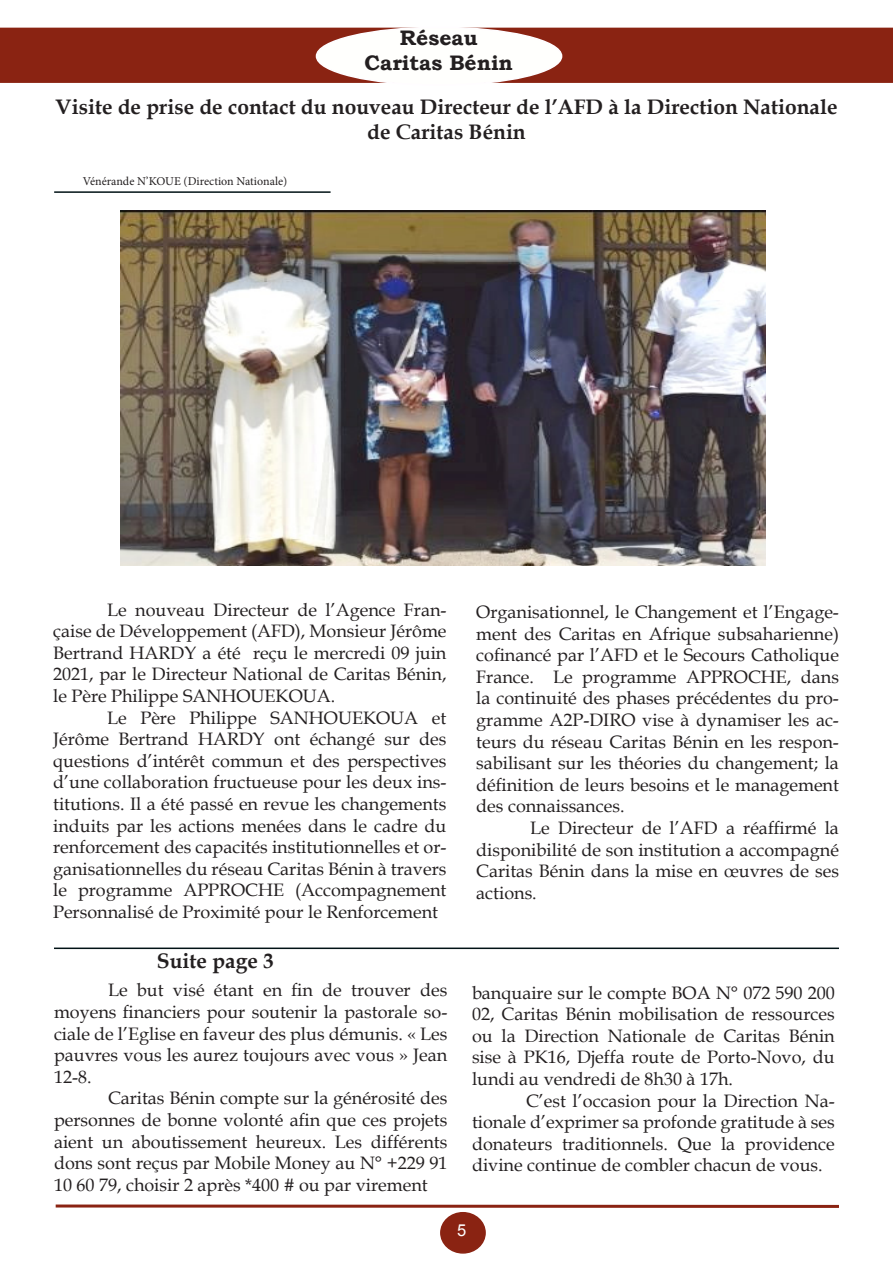
<style>
.page{position:relative;width:893px;height:1263px;background:#fff}
.page>*{position:absolute;margin:0;border:0;box-sizing:border-box;transform-origin:0 0}
.t1{font:700 21px/25.2px "Book Antiqua";color:#231f20;text-align:center}
.t2{font:700 21px/25.2px "Bookman Old Style";color:#231f20;text-align:center}
.t3{font:18px/21.6px "Book Antiqua";color:#231f20;text-align:justify}
.t4{font:16.5px "Arial";color:#fff}
.t5{font:12px "Minion Pro";color:#231f20}
</style>
<div class="page">
<div style="left:0;top:28px;width:893px;height:55px;background:#8a2312"></div>
<div style="left:316px;top:27px;width:246px;height:58px;background:#fffffd;border-radius:50%"></div>
<div style="left:316px;top:27px;width:246px;height:59px;border:2px solid #fffdff;border-radius:50%"></div>
<hr style="left:54px;top:191px;width:277px;height:2px;background:#001215">
<img style="left:120px;top:210px;width:645px;height:356px">
<hr style="left:54px;top:947px;width:785px;height:2px;background:#001215">
<div style="left:441px;top:1213px;width:44px;height:40px;background:#8a2312;border-radius:50%"></div>
<div style="left:440px;top:1212px;width:46px;height:41px;border:2px solid #8a2312;border-radius:50%"></div>
<svg style="left:56px;top:1204px;width:783px;height:4px;background:#a6594c"></svg>
<p class="t2" style="left:365px;top:25px;width:150px">Réseau<br>Caritas Bénin</p>
<p class="t1" style="left:55px;top:94px;width:784px">Visite de prise de contact du nouveau Directeur de l’AFD à la Direction Nationale de Caritas Bénin</p>
<p class="t5" style="left:83px;top:173px;width:206px">Vénérande N’KOUE (Direction Nationale)</p>
<p class="t3" style="left:53px;top:598px;width:395px;text-indent:54px">Le nouveau Directeur de l’Agence Fran&shy;çaise de Développement (AFD), Monsieur Jérôme Bertrand HARDY a été reçu le mercredi 09 juin 2021, par le Directeur National de Caritas Bénin, le Père Philippe SANHOUEKOUA.</p>
<p class="t3" style="left:53px;top:706px;width:395px;text-indent:54px">Le Père Philippe SANHOUEKOUA et Jérôme Bertrand HARDY ont échangé sur des questions d’intérêt commun et des perspectives d’une collaboration fructueuse pour les deux ins&shy;titutions. Il a été passé en revue les changements induits par les actions menées dans le cadre du renforcement des capacités institutionnelles et or&shy;ganisationnelles du réseau Caritas Bénin à travers le programme APPROCHE (Accompagnement Personnalisé de Proximité pour le Renforcement</p>
<p class="t3" style="left:476px;top:601px;width:364px">Organisationnel, le Changement et l’Engage&shy;ment des Caritas en Afrique subsaharienne) cofinancé par l’AFD et le Secours Catholique France. Le programme APPROCHE, dans la continuité des phases précédentes du pro&shy;gramme A2P-DIRO vise à dynamiser les ac&shy;teurs du réseau Caritas Bénin en les respon&shy;sabilisant sur les théories du changement; la définition de leurs besoins et le management des connaissances.</p>
<p class="t3" style="left:476px;top:817px;width:364px;text-indent:54px">Le Directeur de l’AFD a réaffirmé la disponibilité de son institution a accompagné Caritas Bénin dans la mise en œuvres de ses actions.</p>
<p class="t1" style="left:157px;top:948px;width:118px">Suite page 3</p>
<p class="t3" style="left:54px;top:979px;width:395px;text-indent:54px">Le but visé étant en fin de trouver des moyens financiers pour soutenir la pastorale so&shy;ciale de l’Eglise en faveur des plus démunis. « Les pauvres vous les aurez toujours avec vous » Jean 12-8.</p>
<p class="t3" style="left:54px;top:1087px;width:395px;text-indent:54px">Caritas Bénin compte sur la générosité des personnes de bonne volonté afin que ces projets aient un aboutissement heureux. Les différents dons sont reçus par Mobile Money au N° +229 91<br>10 60 79, choisir 2 après *400 # ou par virement</p>
<p class="t3" style="left:472px;top:981px;width:364px">banquaire sur le compte BOA N° 072 590 200<br>02, Caritas Bénin mobilisation de ressources ou la Direction Nationale de Caritas Bénin sise à PK16, Djeffa route de Porto-Novo, du lundi au vendredi de 8h30 à 17h.</p>
<p class="t3" style="left:472px;top:1089px;width:364px;text-indent:54px">C’est l’occasion pour la Direction Na&shy;tionale d’exprimer sa profonde gratitude à ses donateurs traditionnels. Que la providence divine continue de combler chacun de vous.</p>
<p class="t4" style="left:457px;top:1220px;width:11px">5</p>
</div>
